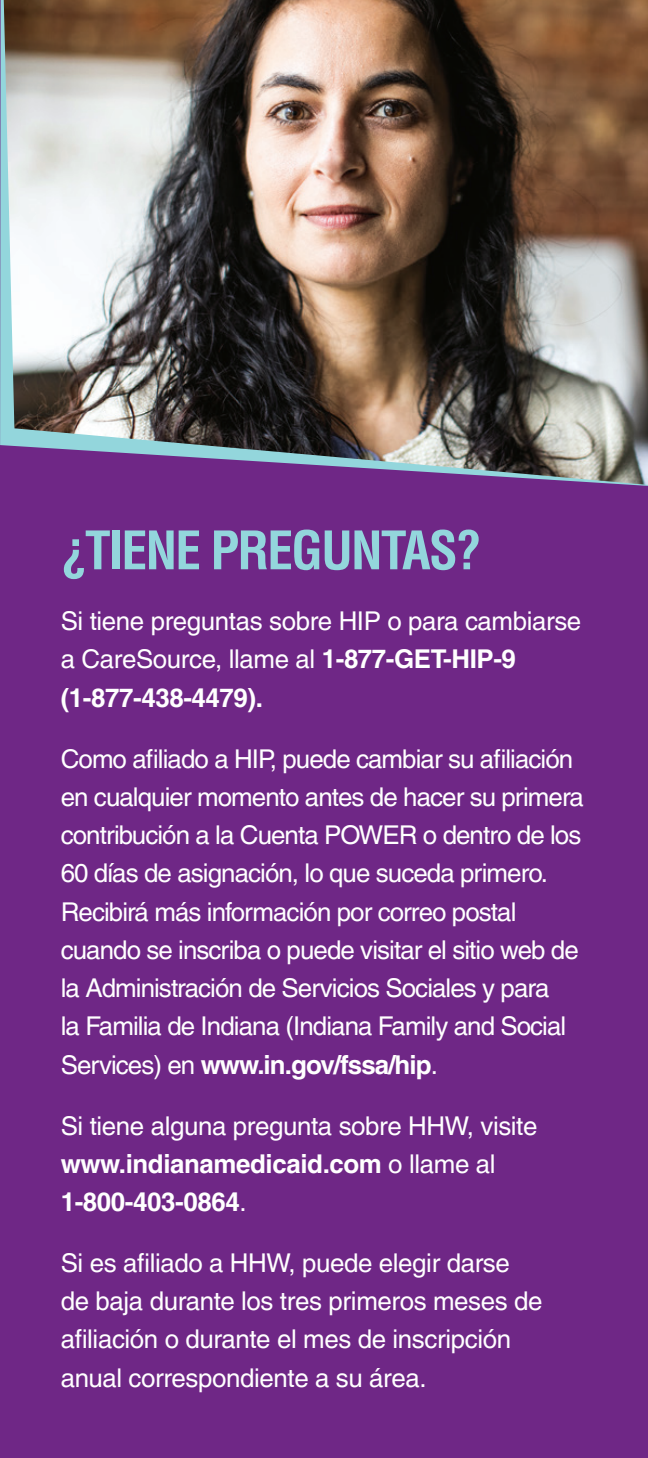
<style>
.page{position:relative;width:648px;height:1458px;background:#6f2786}
.page>*{position:absolute;margin:0;border:0;box-sizing:border-box;transform-origin:0 0}
.t1{font:700 condensed 51.75px "Helvetica LT Pro";letter-spacing:-.035em;color:#93d6dc}
.t2{font:25.88px/38.2px "Helvetica LT Pro";letter-spacing:-.035em;color:#fff}
.t3{font:25.88px/38.2px "Helvetica LT Pro";letter-spacing:-.015em;color:#fff}
.s1{font-weight:700}
</style>
<div class="page">
<img style="left:4px;top:0;width:644px;height:485px">
<h3 class="t1" style="left:61px;top:516px;width:423px">¿TIENE PREGUNTAS?</h3>
<p class="t3" style="left:61px;top:602px;width:522px">Si tiene preguntas sobre HIP o para cambiarse a CareSource, llame al <span class="s1">1-877-GET-HIP-9 (1-877-438-4479).</span></p>
<p class="t2" style="left:61px;top:739px;width:525px">Como afiliado a HIP, puede cambiar su afiliación en cualquier momento antes de hacer su primera contribución a la Cuenta POWER o dentro de los 60 días de asignación, lo que suceda primero.<br>Recibirá más información por correo postal cuando se inscriba o puede visitar el sitio web de la Administración de Servicios Sociales y para<br>la Familia de Indiana (Indiana Family and Social Services) en <span class="s1">www.in.gov/fssa/hip</span>.</p>
<p class="t3" style="left:61px;top:1106px;width:478px">Si tiene alguna pregunta sobre HHW, visite <span class="s1">www.indianamedicaid.com</span> o llame al<br><span class="s1">1-800-403-0864</span>.</p>
<p class="t3" style="left:61px;top:1244px;width:483px">Si es afiliado a HHW, puede elegir darse de baja durante los tres primeros meses de afiliación o durante el mes de inscripción anual correspondiente a su área.</p>
</div>
